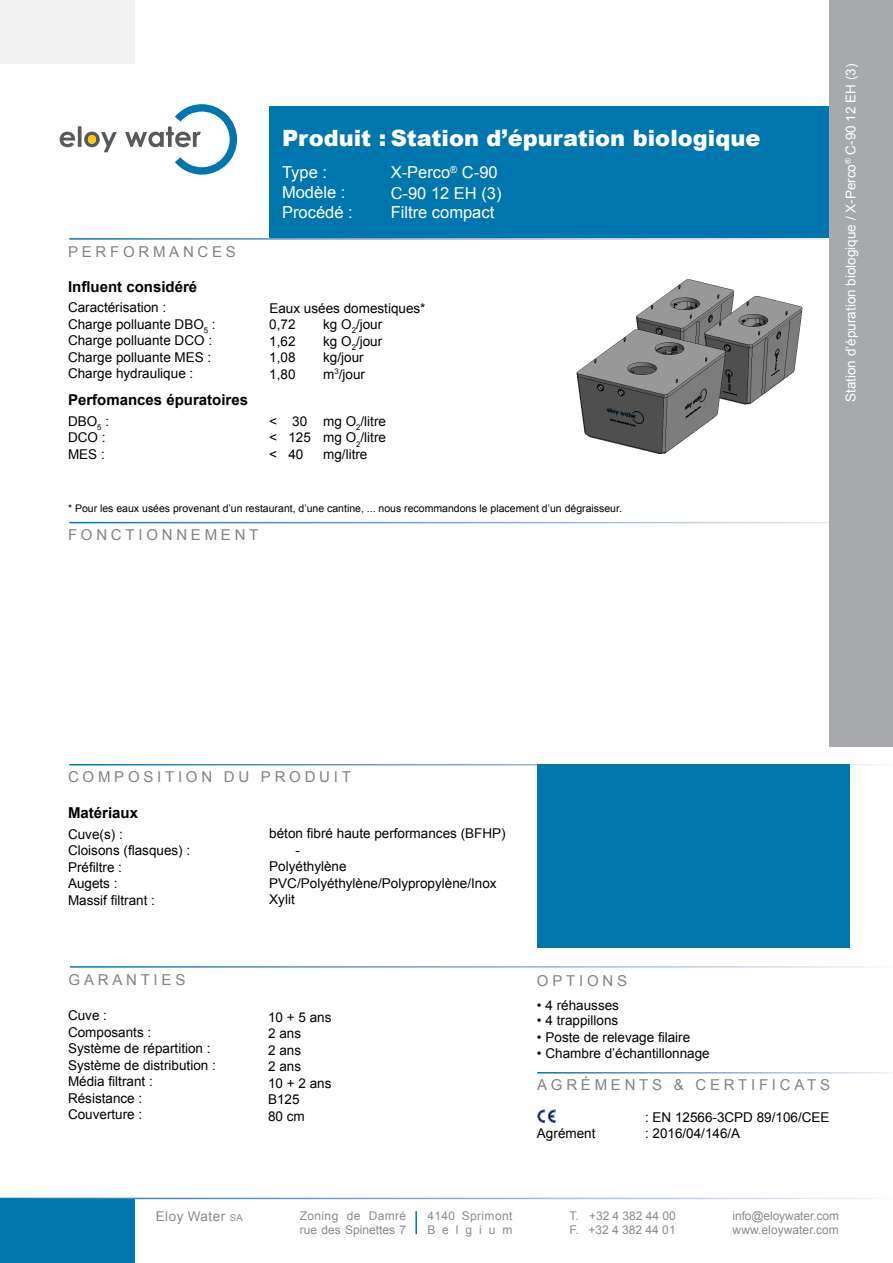
<style>
.page{position:relative;width:893px;height:1263px;background:#fff}
.page>*{position:absolute;margin:0;border:0;box-sizing:border-box;transform-origin:0 0}
.t1{font:900 22.5px "Arial";color:#fff}
.t2{font:16.5px/19.8px "Arial";color:#fff}
.t3{font:15px "Arial";letter-spacing:.25em;color:#808285}
.t4{font:700 15px "Arial";color:#000}
.déterminant{font:13.5px/16.5px "Arial";color:#000}
.déterminant-2{font:13.5px "Arial";color:#fff}
.t5{font:13.5px "Arial";letter-spacing:.035em;color:#888a8c}
.t6{font:12px/14.4px "Arial";letter-spacing:.005em;color:#888a8c}
.t7{font:12px/14.4px "Arial";letter-spacing:.03em;color:#888a8c}
.t8{font:10.5px "Arial";color:#000}
.s1{font-size:9.45px}
</style>
<div class="page">
<div style="left:0;top:1199px;width:135px;height:64px;background:#0076ae"></div>
<div style="left:0;top:0;width:135px;height:64px;background:#f1f1f2"></div>
<div style="left:269px;top:106px;width:624px;height:132px;background:#0076ae"></div>
<div style="left:829px;top:0;width:64px;height:746px;background:#a7a9ac"></div>
<svg style="left:60px;top:104px;width:177px;height:71px"></svg>
<hr style="left:415px;top:1211px;width:2px;height:23px;background:#0076ae">
<div style="left:537px;top:764px;width:313px;height:183px;background:#0076ae"></div>
<img style="left:576px;top:279px;width:227px;height:175px">
<svg style="left:538px;top:1110px;width:17px;height:12px"></svg>
<p class="t3" style="left:68px;top:241px;width:169px">PERFORMANCES</p>
<p class="t4" style="left:68px;top:276px;width:131px">Influent considéré</p>
<p class="déterminant" style="left:68px;top:299px;width:149px">Caractérisation :<br>Charge polluante DBO<sub>5</sub> :<br>Charge polluante DCO :<br>Charge polluante MES :<br>Charge hydraulique :</p>
<p class="t4" style="left:68px;top:390px;width:182px">Perfomances épuratoires</p>
<p class="déterminant" style="left:68px;top:413px;width:43px">DBO<sub>5</sub> :<br>DCO :<br>MES :</p>
<h1 class="t1" style="left:282px;top:121px;width:480px">Produit : Station d’épuration biologique</h1>
<p class="t2" style="left:282px;top:163px;width:72px">Type :<br>Modèle :<br>Procédé :</p>
<p class="t2" style="left:391px;top:162px;width:112px;line-height:21px">X-Perco<sup>®</sup> C-90<br>C-90 12 EH (3)</p>
<p class="t2" style="left:391px;top:202px;width:105px">Filtre compact</p>
<p class="déterminant" style="left:269px;top:300px;width:158px">Eaux usées domestiques*</p>
<p class="déterminant" style="left:269px;top:316px;width:28px">0,72</p>
<p class="déterminant" style="left:269px;top:333px;width:28px">1,62</p>
<p class="déterminant" style="left:269px;top:349px;width:28px">1,08</p>
<p class="déterminant" style="left:269px;top:366px;width:28px">1,80</p>
<p class="déterminant" style="left:269px;top:413px;width:39px">&lt; 30</p>
<p class="déterminant" style="left:269px;top:429px;width:43px">&lt; 125</p>
<p class="déterminant" style="left:269px;top:446px;width:36px">&lt; 40</p>
<p class="déterminant" style="left:323px;top:316px;width:61px">kg O<sub>2</sub>/jour kg O<sub>2</sub>/jour kg/jour m<sup>3</sup>/jour</p>
<p class="déterminant" style="left:323px;top:413px;width:64px;text-align:justify">mg O<sub>2</sub>/litre mg O<sub>2</sub>/litre mg/litre</p>
<p class="t8" style="left:68px;top:501px;width:555px">* Pour les eaux usées provenant d’un restaurant, d’une cantine, ... nous recommandons le placement d’un dégraisseur.</p>
<p class="t3" style="left:68px;top:525px;width:192px">FONCTIONNEMENT</p>
<p class="déterminant-2" style="left:842px;top:402px;width:340px;rotate:-90deg">Station d’épuration biologique / X-Perco<sup>®</sup> C-90 12 EH (3)</p>
<p class="t3" style="left:68px;top:767px;width:284px">COMPOSITION DU PRODUIT</p>
<p class="t4" style="left:68px;top:803px;width:72px">Matériaux</p>
<p class="déterminant" style="left:68px;top:826px;width:124px">Cuve(s) :<br>Cloisons (flasques) :<br>Préfiltre :<br>Augets :<br>Massif filtrant :</p>
<p class="déterminant" style="left:269px;top:825px;width:238px">béton fibré haute performances (BFHP)</p>
<p class="déterminant" style="left:296px;top:842px;width:6px">-</p>
<p class="déterminant" style="left:269px;top:858px;width:79px">Polyéthylène</p>
<p class="déterminant" style="left:269px;top:875px;width:229px">PVC/Polyéthylène/Polypropylène/Inox</p>
<p class="déterminant" style="left:269px;top:891px;width:27px">Xylit</p>
<p class="t3" style="left:69px;top:969px;width:118px">GARANTIES</p>
<p class="t3" style="left:537px;top:970px;width:92px">OPTIONS</p>
<p class="déterminant" style="left:68px;top:1007px;width:149px">Cuve :<br>Composants :<br>Système de répartition :<br>Système de distribution :<br>Média filtrant :<br>Résistance :<br>Couverture :</p>
<p class="déterminant" style="left:268px;top:1009px;width:65px">10 + 5 ans</p>
<p class="déterminant" style="left:268px;top:1025px;width:35px">2 ans</p>
<p class="déterminant" style="left:268px;top:1042px;width:35px">2 ans</p>
<p class="déterminant" style="left:268px;top:1058px;width:35px">2 ans</p>
<p class="déterminant" style="left:268px;top:1075px;width:65px">10 + 2 ans</p>
<p class="déterminant" style="left:268px;top:1091px;width:33px">B125</p>
<p class="déterminant" style="left:268px;top:1108px;width:38px">80 cm</p>
<p class="déterminant" style="left:537px;top:997px;width:84px">• 4 réhausses</p>
<p class="déterminant" style="left:537px;top:1012px;width:83px">• 4 trappillons</p>
<p class="déterminant" style="left:537px;top:1029px;width:155px">• Poste de relevage filaire</p>
<p class="déterminant" style="left:537px;top:1045px;width:174px">• Chambre d’échantillonnage</p>
<p class="t3" style="left:537px;top:1075px;width:294px">AGRÉMENTS &amp; CERTIFICATS</p>
<p class="déterminant" style="left:645px;top:1109px;width:186px">: EN 12566-3CPD 89/106/CEE</p>
<p class="déterminant" style="left:537px;top:1125px;width:60px">Agrément</p>
<p class="déterminant" style="left:645px;top:1125px;width:97px">: 2016/04/146/A</p>
<p class="t5" style="left:156px;top:1207px;width:89px">Eloy Water <span class="s1">sa</span></p>
<p class="t6" style="left:569px;top:1208px;width:108px">T. +32 4 382 44 00<br>F. +32 4 382 44 01</p>
<p class="t6" style="left:733px;top:1208px;width:108px">info@eloywater.com www.eloywater.com</p>
<p class="t6" style="left:300px;top:1208px;width:108px">Zoning de Damré rue des Spinettes 7</p>
<p class="t7" style="left:427px;top:1208px;width:87px">4140 Sprimont<br>Belgium</p>
</div>
